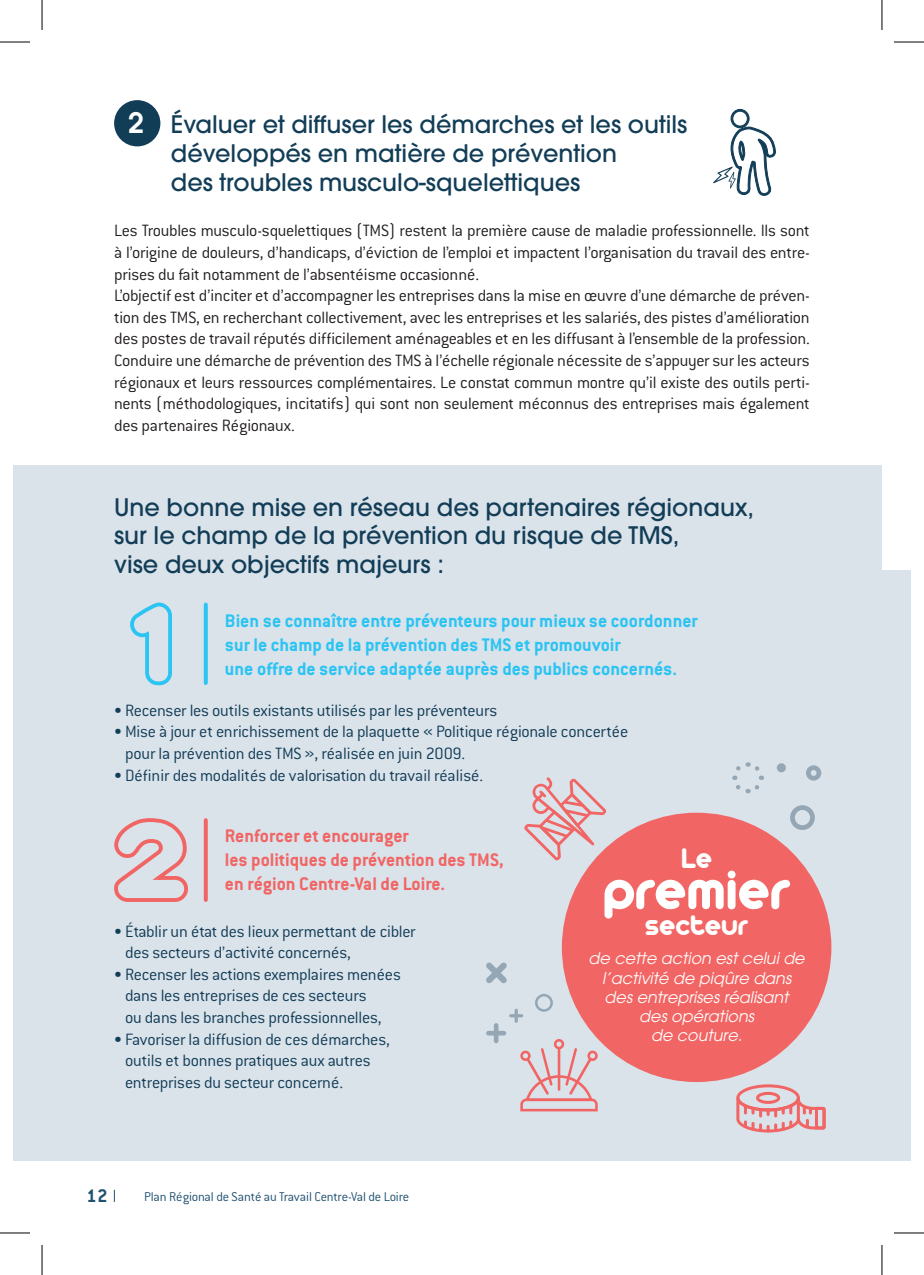
<style>
.page{position:relative;width:924px;height:1275px;background:#fff}
.page>*{position:absolute;margin:0;border:0;box-sizing:border-box;transform-origin:0 0}
.t1{font:60.8px "Arista 2.0";color:#fff}
.t2{font:30.8px/66px "Arista 2.0";color:#fff;text-align:center}
.t3{font:600 28px "Avant Garde";color:#fff}
.t4{font:500 24px/28.8px "Avant Garde";color:#123d57}
.t5{font:700 20px/24px "Conduit ITC";color:#2bc4f3}
.t6{font:700 20px/24px "Conduit ITC";color:#f16664}
.t7{font:700 20px "Conduit ITC";color:#205171}
.t8{font:300 18px/21.6px "Conduit ITC";letter-spacing:-.015em;color:#231f20}
.t9{font:300 18px/21.6px "Conduit ITC";letter-spacing:-.01em;color:#123d57}
.t10{font:italic 16px/19.2px "Avant Garde";color:#fff;text-align:center}
.t11{font:300 14px "Conduit ITC";letter-spacing:-.01em;color:#205171}
</style>
<div class="page">
<svg style="left:114px;top:1189px;width:1px;height:13px"></svg>
<div style="left:881px;top:570px;width:28px;height:591px;background:#dae2ea"></div>
<div style="left:14px;top:466px;width:867px;height:695px;background:#dae2ea"></div>
<svg style="left:114px;top:818px;width:74px;height:84px"></svg>
<svg style="left:204px;top:820px;width:4px;height:80px"></svg>
<svg style="left:204px;top:604px;width:4px;height:79px"></svg>
<svg style="left:130px;top:602px;width:42px;height:84px"></svg>
<div style="left:561px;top:812px;width:270px;height:270px;background:#f16664;border-radius:50%"></div>
<svg style="left:524px;top:777px;width:81px;height:83px"></svg>
<svg style="left:736px;top:1084px;width:89px;height:48px"></svg>
<svg style="left:732px;top:762px;width:32px;height:32px"></svg>
<svg style="left:790px;top:805px;width:24px;height:25px"></svg>
<svg style="left:806px;top:765px;width:14px;height:15px"></svg>
<svg style="left:776px;top:763px;width:9px;height:9px"></svg>
<svg style="left:486px;top:962px;width:21px;height:21px"></svg>
<svg style="left:486px;top:994px;width:111px;height:117px"></svg>
<svg style="left:713px;top:109px;width:62px;height:87px"></svg>
<div style="left:114px;top:100px;width:46px;height:46px;background:#123d57;border-radius:50%"></div>
<hr style="left:0;top:42px;width:30px;height:1px;background:#000">
<hr style="left:893px;top:42px;width:30px;height:1px;background:#000">
<hr style="left:0;top:1232px;width:30px;height:1px;background:#000">
<hr style="left:893px;top:1232px;width:30px;height:1px;background:#000">
<hr style="left:42px;top:0;width:1px;height:30px;background:#000">
<hr style="left:42px;top:1245px;width:1px;height:30px;background:#000">
<hr style="left:881px;top:0;width:1px;height:30px;background:#000">
<hr style="left:881px;top:1245px;width:1px;height:30px;background:#000">
<h3 class="t4" style="left:171px;top:110px;width:518px">Évaluer et diffuser les démarches et les outils développés en matière de prévention<br>des troubles musculo-squelettiques</h3>
<p class="t8" style="left:114px;top:220px;width:697px">Les Troubles musculo-squelettiques (TMS) restent la première cause de maladie professionnelle. Ils sont à l’origine de douleurs, d’handicaps, d’éviction de l’emploi et impactent l’organisation du travail des entre&shy;prises du fait notamment de l’absentéisme occasionné.<br>L’objectif est d’inciter et d’accompagner les entreprises dans la mise en œuvre d’une démarche de préven&shy;tion des TMS, en recherchant collectivement, avec les entreprises et les salariés, des pistes d’amélioration des postes de travail réputés difficilement aménageables et en les diffusant à l’ensemble de la profession.<br>Conduire une démarche de prévention des TMS à l’échelle régionale nécessite de s’appuyer sur les acteurs régionaux et leurs ressources complémentaires. Le constat commun montre qu’il existe des outils perti&shy;nents (méthodologiques, incitatifs) qui sont non seulement méconnus des entreprises mais également des partenaires Régionaux.</p>
<h3 class="t3" style="left:128px;top:104px;width:17px">2</h3>
<h3 class="t4" style="left:114px;top:492px;width:641px">Une bonne mise en réseau des partenaires régionaux, sur le champ de la prévention du risque de TMS,<br>vise deux objectifs majeurs :</h3>
<p class="t5" style="left:225px;top:608px;width:474px">Bien se connaître entre préventeurs pour mieux se coordonner sur le champ de la prévention des TMS et promouvoir<br>une offre de service adaptée auprès des publics concernés.</p>
<p class="t9" style="left:114px;top:699px;width:384px">• Recenser les outils existants utilisés par les préventeurs</p>
<p class="t9" style="left:125px;top:721px;width:504px;text-indent:-11px">• Mise à jour et enrichissement de la plaquette « Politique régionale concertée pour la prévention des TMS », réalisée en juin 2009.</p>
<p class="t9" style="left:114px;top:764px;width:370px">• Définir des modalités de valorisation du travail réalisé.</p>
<p class="t6" style="left:225px;top:823px;width:280px">Renforcer et encourager<br>les politiques de prévention des TMS, en région Centre-Val de Loire.</p>
<p class="t9" style="left:125px;top:920px;width:292px;text-indent:-11px">• Établir un état des lieux permettant de cibler des secteurs d’activité concernés,</p>
<p class="t9" style="left:125px;top:963px;width:277px;text-indent:-11px">• Recenser les actions exemplaires menées dans les entreprises de ces secteurs<br>ou dans les branches professionnelles,</p>
<p class="t9" style="left:125px;top:1028px;width:266px;text-indent:-11px">• Favoriser la diffusion de ces démarches, outils et bonnes pratiques aux autres entreprises du secteur concerné.</p>
<p class="t7" style="left:87px;top:1184px;width:22px">12</p>
<p class="t11" style="left:144px;top:1189px;width:267px">Plan Régional de Santé au Travail Centre-Val de Loire</p>
<h2 class="t2" style="left:644px;top:825px;width:105px">Le secteur</h2>
<h1 class="t1" style="left:602px;top:852px;width:189px">premier</h1>
<p class="t10" style="left:588px;top:949px;width:217px">de cette action est celui de l’activité de piqûre dans des entreprises réalisant<br>des opérations<br>de couture.</p>
</div>
